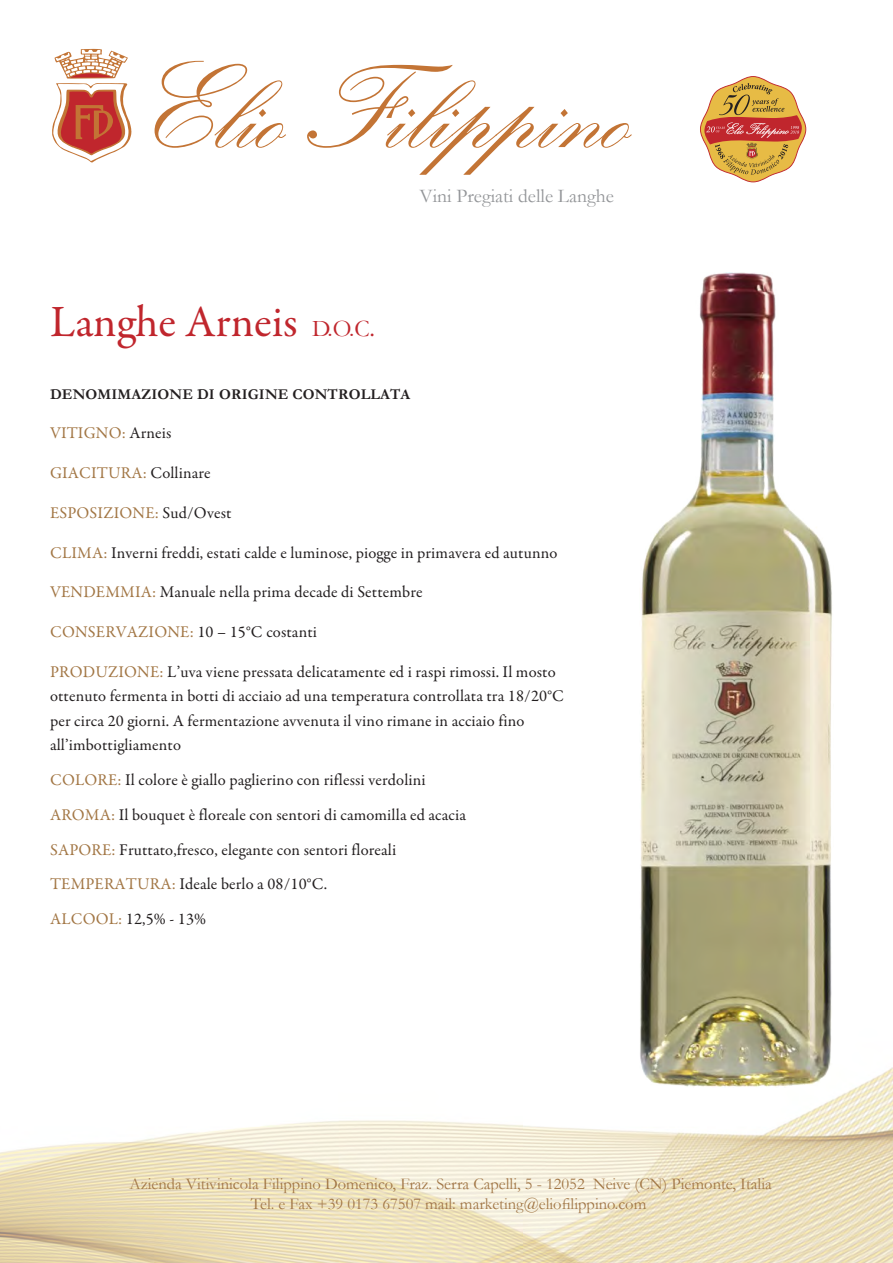
<style>
.page{position:relative;width:893px;height:1263px;background:#fff}
.page>*{position:absolute;margin:0;border:0;box-sizing:border-box;transform-origin:0 0}
.t1{font:45px "Garamond Premr Pro";color:#c0262d}
.t2{font:19.5px "Garamond";color:#939598}
.t3{font:16.5px/34.8px "Garamond Premr Pro";letter-spacing:.01em;color:#221e1f}
.t4{font:16.5px/19.8px "Garamond";color:#a17544;text-align:center}
.t5{font:16.5px "Garamond Premr Pro";letter-spacing:.01em;color:#a27644}
.t6{font:700 15px "Garamond";letter-spacing:.01em;color:#231f20}
.s1{font-family:"Garamond";font-size:24px}
.s2{font-size:24px}
.s3{font-family:"Garamond Premr Pro"}
.s4{color:#221e1f}
.s5{color:#a27644}
</style>
<div class="page">
<img style="left:0;top:1067px;width:893px;height:196px">
<svg style="left:700px;top:76px;width:106px;height:106px"></svg>
<svg style="left:155px;top:61px;width:131px;height:87px"></svg>
<svg style="left:307px;top:65px;width:325px;height:110px"></svg>
<svg style="left:52px;top:48px;width:80px;height:115px"></svg>
<img style="left:625px;top:273px;width:223px;height:814px">
<p class="t1" style="left:50px;top:295px;width:326px">Langhe Arneis <span class="s1">D.O.C</span><span class="s2">.</span></p>
<p class="t2" style="left:419px;top:182px;width:196px">Vini Pregiati delle Langhe</p>
<p class="t6" style="left:50px;top:384px;width:362px">DENOMIMAZIONE DI ORIGINE CONTROLLAT<span class="s3">A</span></p>
<p class="t5" style="left:50px;top:423px;width:123px">VITIGNO: <span class="s4">Arneis</span></p>
<p class="t5" style="left:50px;top:463px;width:162px">GIACITURA: <span class="s4">Collinare</span></p>
<p class="t5" style="left:50px;top:503px;width:183px">ESPOSIZIONE: <span class="s4">Sud/Ovest</span></p>
<p class="t3" style="left:50px;top:535px;width:509px"><span class="s5">CLIMA:</span> Inverni freddi, estati calde e luminose, piogge in primavera ed autunno</p>
<p class="t3" style="left:50px;top:575px;width:374px"><span class="s5">VENDEMMIA:</span> Manuale nella prima decade di Settembre</p>
<p class="t3" style="left:50px;top:615px;width:268px"><span class="s5">CONSERVAZIONE:</span> 10 – 15°C costanti</p>
<p class="t3" style="left:50px;top:660px;width:515px;line-height:24.5px"><span class="s5">PRODUZIONE:</span> L’uva viene pressata delicatamente ed i raspi rimossi. Il mosto ottenuto fermenta in botti di acciaio ad una temperatura controllata tra 18/20°C per circa 20 giorni. A fermentazione avvenuta il vino rimane in acciaio fino all’imbottigliamento</p>
<p class="t3" style="left:50px;top:763px;width:417px"><span class="s5">COLORE:</span> Il colore è giallo paglierino con riflessi verdolini <span class="s5">AROMA:</span> Il bouquet è floreale con sentori di camomilla ed acacia <span class="s5">SAPORE:</span> Fruttato,fresco, elegante con sentori floreali <span class="s5">TEMPERATURA:</span> Ideale berlo a 08/10°C.<br><span class="s5">ALCOOL:</span> 12,5% - 13%</p>
<p class="t4" style="left:130px;top:1174px;width:644px">Azienda Vitivinicola Filippino Domenico, Fraz. Serra Capelli, 5 - 12052 Neive (CN) Piemonte, Italia<br>Tel. e Fax +39 0173 67507 mail: marketing@eliofilippino.com</p>
</div>
